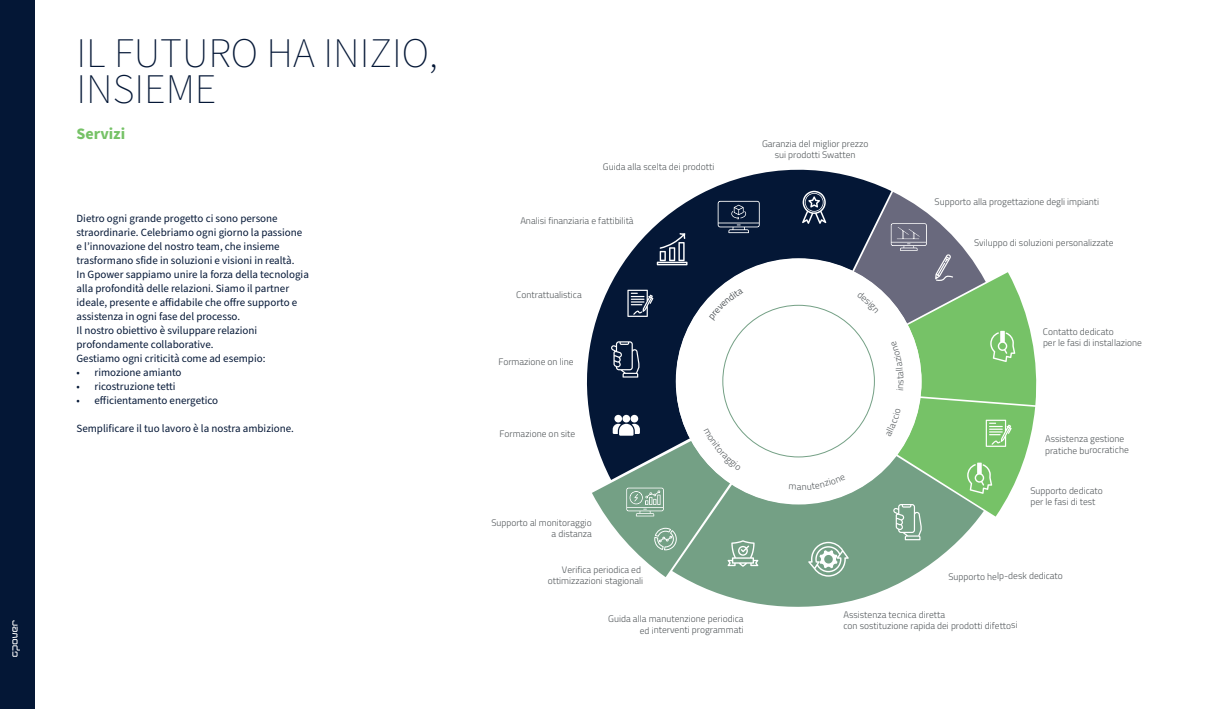
<style>
.page{position:relative;width:1219px;height:709px;background:#fff}
.page>*{position:absolute;margin:0;border:0;box-sizing:border-box;transform-origin:0 0}
.t1{font:200 42px/36px "Source Sans Pro";color:#041736}
.t2{font:700 16px "Source Sans Pro";color:#76c267}
.t3{font:11px/14px "Source Sans Pro";color:#041736}
.t4{font:300 9.4px/11.2px "Titillium";letter-spacing:-.005em;color:#52575a}
</style>
<div class="page">
<div style="left:0;top:0;width:34px;height:709px;background:#041736"></div>
<svg style="left:12px;top:620px;width:8px;height:36px"></svg>
<svg style="left:682px;top:576px;width:230px;height:31px;fill:#74a085"></svg>
<svg style="left:592px;top:480px;width:205px;height:97px;fill:#74a085"></svg>
<svg style="left:587px;top:169px;width:304px;height:311px;fill:#041736"></svg>
<div style="left:676px;top:258px;width:245px;height:246px;background:#fff;border-radius:50%"></div>
<svg style="left:611px;top:341px;width:28px;height:36px"></svg>
<svg style="left:627px;top:290px;width:26px;height:27px"></svg>
<svg style="left:654px;top:528px;width:23px;height:22px"></svg>
<svg style="left:626px;top:487px;width:38px;height:29px"></svg>
<svg style="left:657px;top:233px;width:30px;height:32px"></svg>
<svg style="left:727px;top:540px;width:31px;height:27px"></svg>
<svg style="left:718px;top:201px;width:42px;height:32px"></svg>
<div style="left:622px;top:415px;width:8px;height:7px;background:#fff;border-radius:50%"></div>
<div style="left:631px;top:415px;width:7px;height:7px;background:#fff;border-radius:50%"></div>
<svg style="left:613px;top:424px;width:27px;height:11px"></svg>
<div style="left:614px;top:415px;width:8px;height:7px;background:#fff;border-radius:50%"></div>
<svg style="left:709px;top:288px;width:10px;height:9px"></svg>
<svg style="left:789px;top:191px;width:248px;height:385px"></svg>
<svg style="left:704px;top:428px;width:37px;height:42px"></svg>
<h1 class="t1" style="left:77px;top:36px;width:363px">IL FUTURO HA INIZIO,<br>INSIEME</h1>
<h2 class="t2" style="left:77px;top:123px;width:50px">Servizi</h2>
<p class="t3" style="left:77px;top:211px;width:234px">Dietro ogni grande progetto ci sono persone straordinarie. Celebriamo ogni giorno la passione e l’innovazione del nostro team, che insieme trasformano sfide in soluzioni e visioni in realtà.<br>In Gpower sappiamo unire la forza della tecnologia alla profondità delle relazioni. Siamo il partner ideale, presente e affidabile che offre supporto e assistenza in ogni fase del processo.<br>Il nostro obiettivo è sviluppare relazioni profondamente collaborative.<br>Gestiamo ogni criticità come ad esempio:</p>
<p class="t3" style="left:77px;top:365px;width:107px">• rimozione amianto</p>
<p class="t3" style="left:77px;top:379px;width:101px">• ricostruzione tetti</p>
<p class="t3" style="left:77px;top:393px;width:143px">• efficientamento energetico</p>
<p class="t3" style="left:77px;top:421px;width:219px">Semplificare il tuo lavoro è la nostra ambizione.</p>
<p class="t4" style="left:603px;top:160px;width:113px">Guida alla scelta dei prodotti</p>
<p class="t4" style="left:520px;top:214px;width:115px">Analisi finanziaria e fattibilità</p>
<p class="t4" style="left:516px;top:288px;width:67px">Contrattualistica</p>
<p class="t4" style="left:498px;top:356px;width:77px">Formazione on line</p>
<p class="t4" style="left:499px;top:427px;width:77px">Formazione on site</p>
<p class="t4" style="left:491px;top:516px;width:102px;text-align:right">Supporto al monitoraggio a distanza</p>
<p class="t4" style="left:548px;top:563px;width:97px;text-align:right">Verifica periodica ed ottimizzazioni stagionali</p>
<p class="t4" style="left:608px;top:612px;width:137px;text-align:right">Guida alla manutenzione periodica ed interventi programmati</p>
<p class="t4" style="left:762px;top:137px;width:108px;text-align:center">Garanzia del miglior prezzo sui prodotti Swatten</p>
<p class="t4" style="left:935px;top:195px;width:166px">Supporto alla progettazione degli impianti</p>
<p class="t4" style="left:974px;top:237px;width:141px">Sviluppo di soluzioni personalizzate</p>
<p class="t4" style="left:797px;top:480px;width:6px">a</p>
<p class="t4" style="left:894px;top:383px;width:6px;rotate:-90deg">s</p>
<p class="t4" style="left:1043px;top:325px;width:101px">Contatto dedicato<br>per le fasi di installazione</p>
<p class="t4" style="left:1045px;top:433px;width:85px">Assistenza gestione pratiche burocratiche</p>
<p class="t4" style="left:1030px;top:484px;width:74px">Supporto dedicato per le fasi di test</p>
<p class="t4" style="left:948px;top:570px;width:116px">Supporto help-desk dedicato</p>
<p class="t4" style="left:843px;top:608px;width:176px">Assistenza tecnica diretta<br>con sostituzione rapida dei prodotti difettosi</p>
</div>
